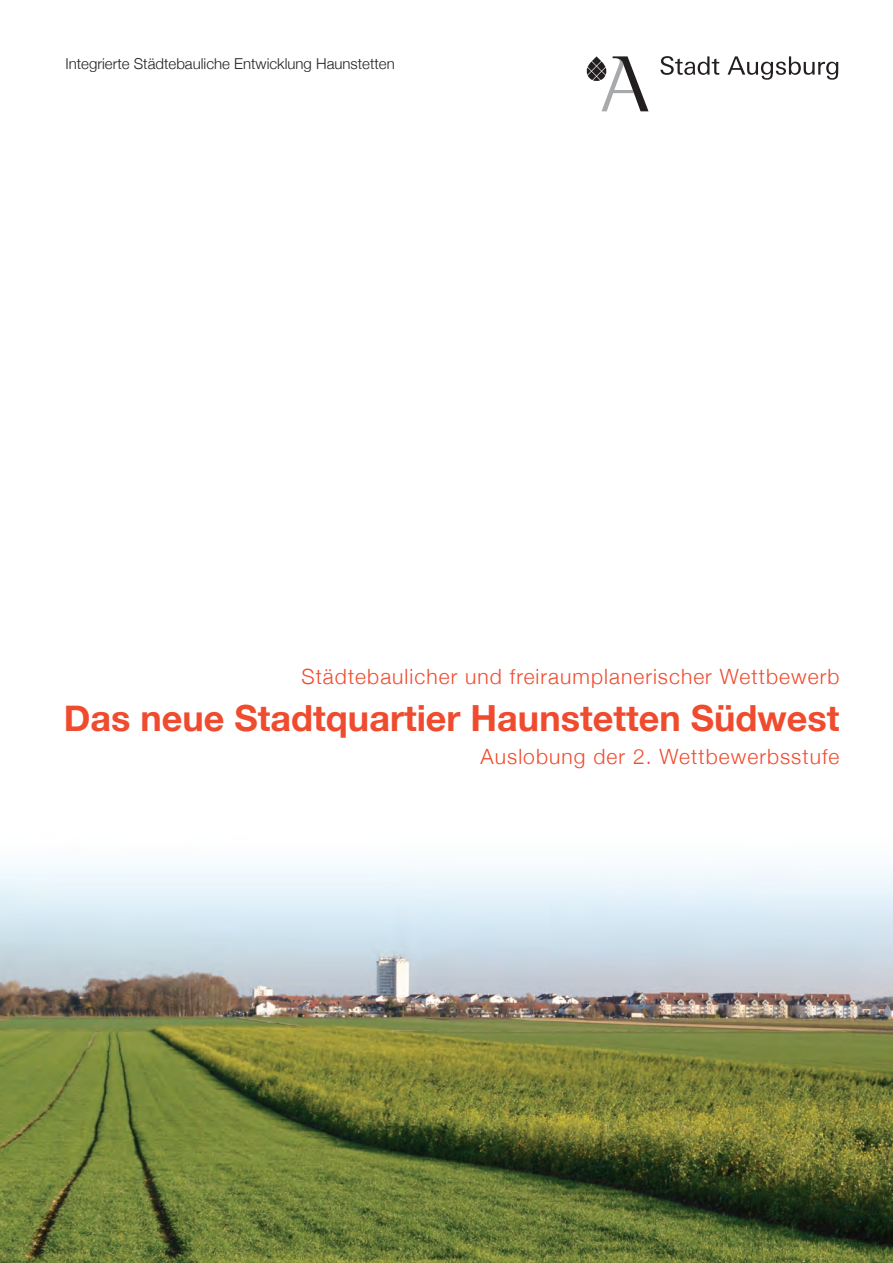
<style>
.page{position:relative;width:893px;height:1263px;background:#fff}
.page>*{position:absolute;margin:0;border:0;box-sizing:border-box;transform-origin:0 0}
.t1{font:700 36px "Helvetica Neue";color:#ef4c2f}
.t2{font:300 21px "Helvetica Neue";letter-spacing:.05em;color:#ef4c2f}
.t3{font:300 15px "Helvetica Neue";color:#231f20}
</style>
<div class="page">
<img style="left:0;top:865px;width:893px;height:398px">
<svg style="left:660px;top:56px;width:59px;height:19px"></svg>
<svg style="left:728px;top:56px;width:110px;height:24px"></svg>
<svg style="left:587px;top:56px;width:61px;height:55px"></svg>
<p class="t3" style="left:65px;top:51px;width:331px">Integrierte Städtebauliche Entwicklung Haunstetten</p>
<p class="t2" style="left:301px;top:660px;width:539px">Städtebaulicher und freiraumplanerischer Wettbewerb</p>
<h1 class="t1" style="left:64px;top:689px;width:777px">Das neue Stadtquartier Haunstetten Südwest</h1>
<p class="t2" style="left:481px;top:739px;width:360px">Auslobung der 2. Wettbewerbsstufe</p>
</div>
